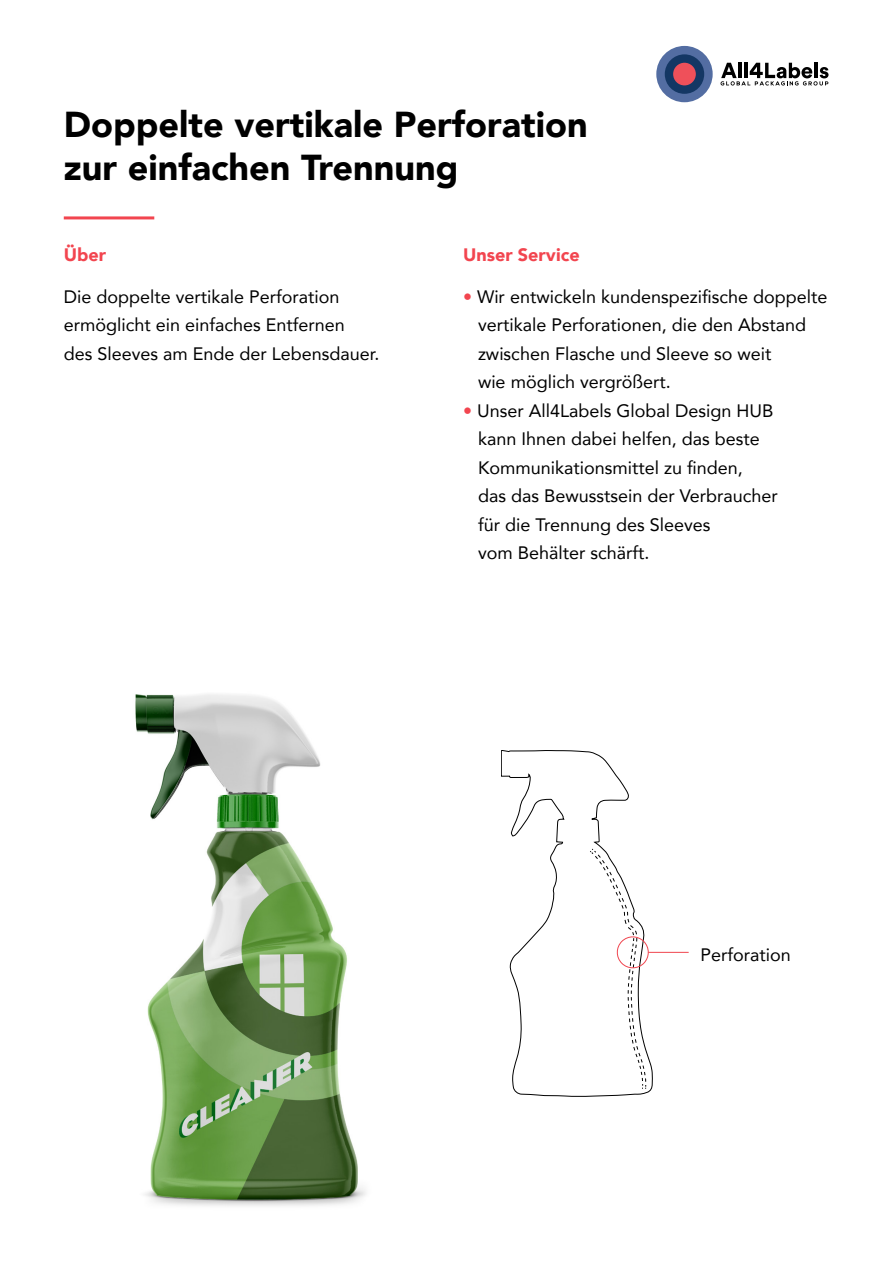
<style>
.page{position:relative;width:893px;height:1263px;background:#fff}
.page>*{position:absolute;margin:0;border:0;box-sizing:border-box;transform-origin:0 0}
.t1{font:900 36px/43.2px "Avenir";color:#000}
.t2{font:18px/28.5px "Avenir";color:#000}
.t3{font:900 18px "Avenir";color:#f2454f}
.s1{color:#f2454f}
</style>
<div class="page">
<img style="left:135px;top:694px;width:231px;height:512px">
<svg style="left:501px;top:750px;width:151px;height:347px"></svg>
<svg style="left:590px;top:849px;width:99px;height:240px"></svg>
<hr style="left:64px;top:216px;width:90px;height:3px;background:#f2454f">
<div style="left:656px;top:46px;width:57px;height:56px;background:#536da2;border-radius:50%"></div>
<div style="left:665px;top:54px;width:39px;height:40px;background:#143764;border-radius:50%"></div>
<div style="left:673px;top:63px;width:23px;height:22px;background:#ef505a;border-radius:50%"></div>
<svg style="left:721px;top:63px;width:107px;height:23px"></svg>
<p class="t1" style="left:64px;top:102px;width:525px">Doppelte vertikale Perforation zur einfachen Trennung</p>
<p class="t3" style="left:64px;top:239px;width:44px">Über</p>
<p class="t3" style="left:463px;top:239px;width:118px">Unser Service</p>
<p class="t2" style="left:64px;top:282px;width:317px">Die doppelte vertikale Perforation ermöglicht ein einfaches Entfernen<br>des Sleeves am Ende der Lebensdauer.</p>
<p class="t2" style="left:478px;top:282px;width:351px;text-indent:-15px"><span class="s1">•</span> Wir entwickeln kundenspezifische doppelte vertikale Perforationen, die den Abstand zwischen Flasche und Sleeve so weit<br>wie möglich vergrößert.</p>
<p class="t2" style="left:478px;top:396px;width:301px;text-indent:-15px"><span class="s1">•</span> Unser All4Labels Global Design HUB kann Ihnen dabei helfen, das beste<br>Kommunikationsmittel zu finden,<br>das das Bewusstsein der Verbraucher für die Trennung des Sleeves<br>vom Behälter schärft.</p>
<p class="t2" style="left:700px;top:940px;width:92px">Perforation</p>
</div>
